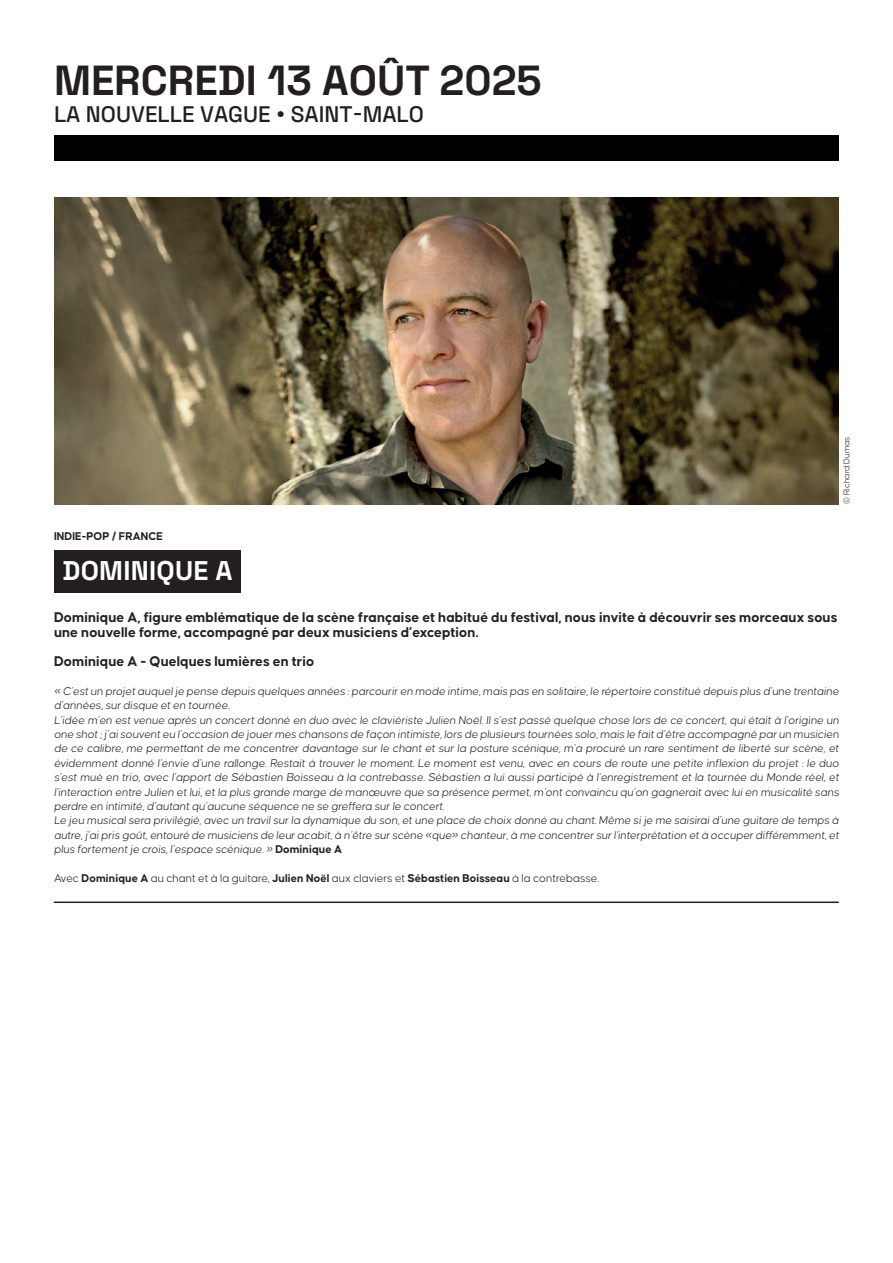
<style>
.page{position:relative;width:893px;height:1263px;background:#fff}
.page>*{position:absolute;margin:0;border:0;box-sizing:border-box;transform-origin:0 0}
.t1{font:300 42px "Space Grotesk";color:#231f20}
.t2{font:300 27px "Space Grotesk";letter-spacing:.01em;color:#fff}
.t3{font:300 22.5px "Space Grotesk";color:#231f20}
.t4{font:700 15px/15px "Causten";color:#231f20}
.t5{font:italic 300 12px/14.4px "Causten";color:#231f20}
.t6{font:300 12px "Causten";color:#231f20}
.t7{font:700 12px "Causten";color:#231f20}
.t8{font:300 9px "Causten";color:#231f20}
.s1{font-weight:700;font-style:normal}
.s2{font-weight:700}
</style>
<div class="page">
<img style="left:54px;top:198px;width:785px;height:306px">
<div style="left:54px;top:135px;width:785px;height:25px;background:#000001"></div>
<div style="left:54px;top:550px;width:187px;height:42px;background:#231f20"></div>
<hr style="left:54px;top:901px;width:785px;height:2px;background:#231f20">
<h1 class="t1" style="left:54px;top:50px;width:489px">MERCREDI 13 AOÛT 2025</h1>
<h3 class="t3" style="left:54px;top:98px;width:371px">LA NOUVELLE VAGUE • SAINT-MALO</h3>
<p class="t8" style="left:842px;top:504px;width:69px;rotate:-90deg">© Richard Dumas</p>
<p class="t7" style="left:54px;top:529px;width:110px">INDIE-POP / FRANCE</p>
<h2 class="t2" style="left:63px;top:551px;width:172px">DOMINIQUE A</h2>
<p class="t4" style="left:54px;top:609px;width:785px">Dominique A, figure emblématique de la scène française et habitué du festival, nous invite à découvrir ses morceaux sous une nouvelle forme, accompagné par deux musiciens d’exception.</p>
<p class="t4" style="left:54px;top:653px;width:262px">Dominique A - Quelques lumières en trio</p>
<p class="t5" style="left:54px;top:684px;width:787px">« C’est un projet auquel je pense depuis quelques années : parcourir en mode intime, mais pas en solitaire, le répertoire constitué depuis plus d’une trentaine d’années, sur disque et en tournée.<br>L’idée m’en est venue après un concert donné en duo avec le claviériste Julien Noël. Il s’est passé quelque chose lors de ce concert, qui était à l’origine un one shot ; j’ai souvent eu l’occasion de jouer mes chansons de façon intimiste, lors de plusieurs tournées solo, mais le fait d’être accompagné par un musicien de ce calibre, me permettant de me concentrer davantage sur le chant et sur la posture scénique, m’a procuré un rare sentiment de liberté sur scène, et évidemment donné l’envie d’une rallonge. Restait à trouver le moment. Le moment est venu, avec en cours de route une petite inflexion du projet : le duo s’est mué en trio, avec l’apport de Sébastien Boisseau à la contrebasse. Sébastien a lui aussi participé à l’enregistrement et la tournée du Monde réel, et l’interaction entre Julien et lui, et la plus grande marge de manœuvre que sa présence permet, m’ont convaincu qu’on gagnerait avec lui en musicalité sans perdre en intimité, d’autant qu’aucune séquence ne se greffera sur le concert.<br>Le jeu musical sera privilégié, avec un travil sur la dynamique du son, et une place de choix donné au chant. Même si je me saisirai d’une guitare de temps à autre, j’ai pris goût, entouré de musiciens de leur acabit, à n’être sur scène «que» chanteur, à me concentrer sur l’interprétation et à occuper différemment, et plus fortement je crois, l’espace scénique. » <span class="s1">Dominique A</span></p>
<p class="t6" style="left:54px;top:872px;width:547px">Avec <span class="s2">Dominique A</span> au chant et à la guitare, <span class="s2">Julien Noël</span> aux claviers et <span class="s2">Sébastien Boisseau</span> à la contrebasse.</p>
</div>
